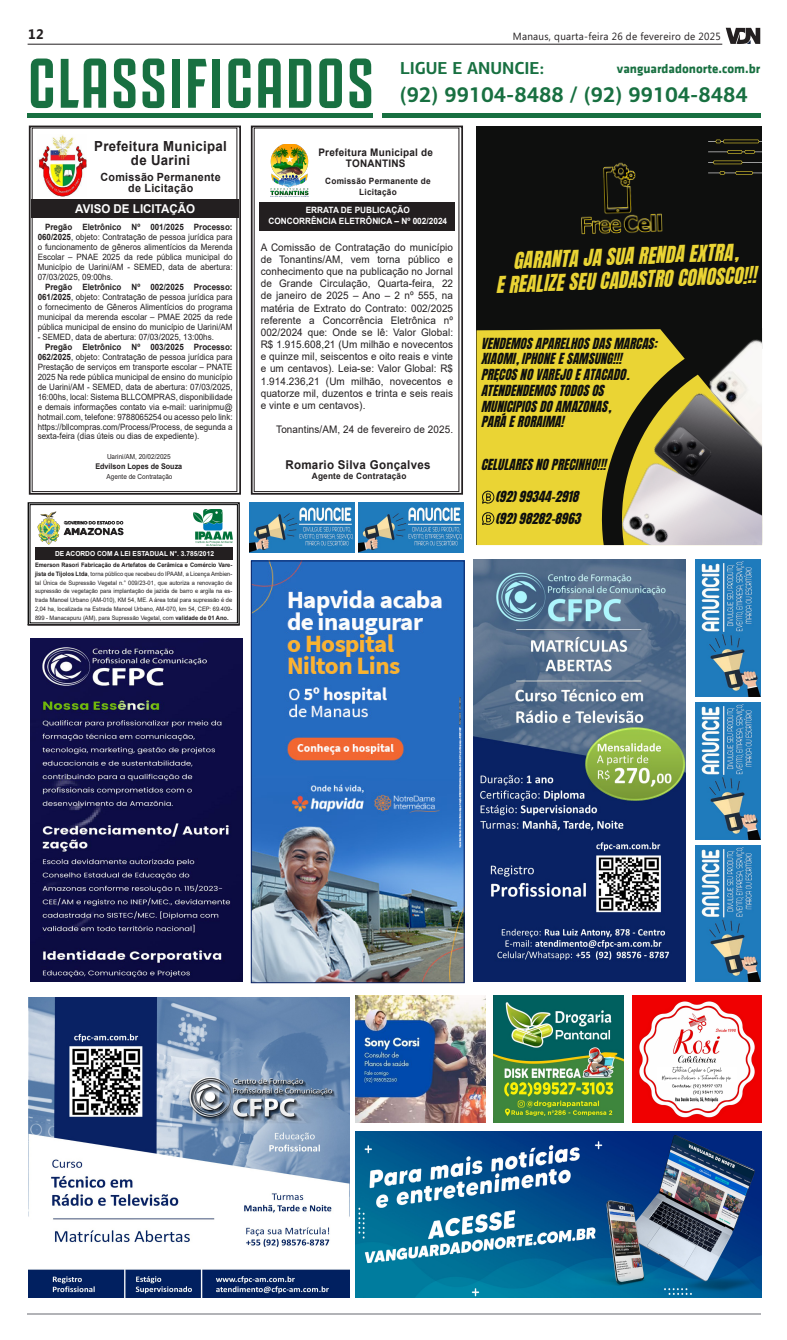
<style>
.page{position:relative;width:787px;height:1340px;background:#fff}
.page>*{position:absolute;margin:0;border:0;box-sizing:border-box;transform-origin:0 0}
.t1{font:700 70.26px "Juventus Fans";letter-spacing:.025em;color:#187041;scale:.95 1}
.t2{font:700 21.96px "PF Centro Sans Pro";color:#187041;scale:.95 1}
.t3{font:19.69px/23.8px "CA Generated";color:#ead434;text-align:center}
.t4{font:700 17.32px "PF Centro Sans Pro";color:#187041;scale:.95 1}
.t5{font:700 13.91px/13.9px "Arial";letter-spacing:.025em;color:#231f20;text-align:center;scale:.95 1}
.t6{font:700 13.91px "Microsoft Phags Pa";color:#231f20;scale:.95 1}
.t7{font:13.04px/15.8px "CA Generated";letter-spacing:.01em;color:#0e0f0e}
.t8{font:700 13.04px "MW Klavika Bd";color:#187041}
.t9{font:700 12.16px "Arial";letter-spacing:.025em;color:#231f20;scale:.95 1}
.t10{font:700 12.16px "Arial";color:#fff;scale:.95 1}
.t11{font:700 11.29px/10.4px "Arial";letter-spacing:.025em;color:#231f20;text-align:center;scale:.95 1}
.t12{font:10.41px/12.2px "Arial";letter-spacing:.01em;color:#231f20;text-align:justify;scale:.95 1}
.t13{font:10.41px "Microsoft Phags Pa";letter-spacing:.025em;color:#231f20;scale:.95 1}
.t14{font:700 10.41px/11.3px "Arial";letter-spacing:.025em;color:#231f20;text-align:center;scale:.95 1}
.t15{font:8.66px "Arial";color:#231f20;scale:.92 1}
.t16{font:700 8.66px "Arial";color:#231f20;scale:.92 1}
.t17{font:700 8.66px/11.3px "Arial";color:#fff;text-align:center;scale:.95 1}
.t18{font:700 8.66px/10.4px "Arial";letter-spacing:.025em;color:#231f20;text-align:center;scale:.95 1}
.t19{font:700 7.79px "Arial";color:#231f20;scale:.92 1}
.t20{font:6.91px "Arial";color:#231f20;scale:.92 1}
.t21{font:700 6.91px "Arial";color:#fff;scale:.95 1}
.t22{font:6.04px/8.8px "Arial";color:#231f20;text-align:justify;scale:.94 1}
.s1{font-weight:700}
</style>
<div class="page">
<hr style="left:28px;top:1313px;width:732px;height:2px;background:#b2b3b7">
<hr style="left:28px;top:44px;width:694px;height:1px;background:#231f20">
<svg style="left:725px;top:28px;width:35px;height:16px"></svg>
<div style="left:382px;top:113px;width:378px;height:5px;background:#187041"></div>
<div style="left:28px;top:113px;width:345px;height:5px;background:#187041"></div>
<img style="left:355px;top:1131px;width:406px;height:166px">
<div style="left:476px;top:126px;width:285px;height:419px;background:#0e0f0e"></div>
<svg style="left:708px;top:140px;width:53px;height:35px"></svg>
<div style="left:476px;top:329px;width:107px;height:216px;background:#ead434"></div>
<svg style="left:583px;top:329px;width:96px;height:216px;background:#ddc831"></svg>
<img style="left:581px;top:162px;width:82px;height:73px">
<img style="left:621px;top:352px;width:58px;height:61px">
<img style="left:606px;top:413px;width:155px;height:132px">
<img style="left:679px;top:339px;width:82px;height:160px">
<svg style="left:482px;top:491px;width:12px;height:12px"></svg>
<svg style="left:482px;top:512px;width:12px;height:13px"></svg>
<img style="left:632px;top:995px;width:129px;height:127px">
<img style="left:355px;top:995px;width:130px;height:127px">
<img style="left:493px;top:995px;width:130px;height:127px">
<img style="left:473px;top:560px;width:212px;height:421px">
<img style="left:253px;top:562px;width:209px;height:419px">
<div style="left:251px;top:560px;width:213px;height:423px;border:1px solid #092264"></div>
<img style="left:30px;top:638px;width:212px;height:343px">
<img style="left:28px;top:997px;width:321px;height:300px">
<img style="left:695px;top:560px;width:65px;height:136px">
<img style="left:249px;top:502px;width:105px;height:51px">
<img style="left:358px;top:502px;width:105px;height:51px">
<img style="left:695px;top:702px;width:65px;height:137px">
<img style="left:695px;top:845px;width:65px;height:136px">
<div style="left:29px;top:126px;width:212px;height:368px;border:2px solid #231f20"></div>
<img style="left:39px;top:135px;width:48px;height:62px">
<div style="left:31px;top:199px;width:207px;height:19px;background:#231f20"></div>
<div style="left:251px;top:126px;width:212px;height:368px;border:2px solid #231f20"></div>
<div style="left:259px;top:202px;width:195px;height:28px;background:#231f20"></div>
<img style="left:271px;top:144px;width:37px;height:53px">
<svg style="left:28px;top:502px;width:212px;height:122px"></svg>
<div style="left:30px;top:504px;width:207px;height:119px;border:1px solid #000"></div>
<hr style="left:28px;top:624px;width:212px;height:1px;background:#231f20">
<img style="left:35px;top:509px;width:28px;height:37px">
<img style="left:193px;top:510px;width:39px;height:35px">
<div style="left:35px;top:547px;width:197px;height:12px;background:#231f20"></div>
<img style="left:63px;top:509px;width:63px;height:37px">
<p class="t6" style="left:28px;top:24px;width:18px">12</p>
<p class="t13" style="left:513px;top:29px;width:220px">Manaus, quarta-feira 26 de fevereiro de 2025</p>
<p class="t4" style="left:400px;top:57px;width:153px">LIGUE E ANUNCIE:</p>
<p class="t2" style="left:399px;top:81px;width:367px">(92) 99104-8488 / (92) 99104-8484</p>
<p class="t1" style="left:28px;top:33px;width:366px">CLASSIFICADOS</p>
<p class="t8" style="left:616px;top:59px;width:145px">vanguardadonorte.com.br</p>
<p class="t5" style="left:94px;top:139px;width:141px">Prefeitura Municipal de Uarini</p>
<p class="t10" style="left:75px;top:200px;width:128px">AVISO DE LICITAÇÃO</p>
<p class="t11" style="left:101px;top:172px;width:128px">Comissão Permanente de Licitação</p>
<p class="t16" style="left:45px;top:221px;width:205px">Pregão Eletrônico Nº 001/2025 Processo:</p>
<p class="t15" style="left:38px;top:231px;width:213px"><span class="s1">060/2025</span>, objeto: Contratação de pessoa jurídica para</p>
<p class="t15" style="left:38px;top:241px;width:213px">o funcionamento de gêneros alimentícios da Merenda</p>
<p class="t15" style="left:38px;top:251px;width:213px">Escolar – PNAE 2025 da rede pública municipal do</p>
<p class="t15" style="left:38px;top:261px;width:213px">Município de Uarini/AM - SEMED, data de abertura:</p>
<p class="t15" style="left:38px;top:271px;width:83px">07/03/2025, 09:00hs.</p>
<p class="t16" style="left:45px;top:280px;width:205px">Pregão Eletrônico Nº 002/2025 Processo:</p>
<p class="t15" style="left:38px;top:291px;width:213px"><span class="s1">061/2025</span>, objeto: Contratação de pessoa jurídica para</p>
<p class="t15" style="left:38px;top:301px;width:213px">o fornecimento de Gêneros Alimentícios do programa</p>
<p class="t15" style="left:38px;top:311px;width:213px">municipal da merenda escolar – PMAE 2025 da rede</p>
<p class="t15" style="left:38px;top:321px;width:213px">pública municipal de ensino do município de Uarini/AM</p>
<p class="t15" style="left:38px;top:330px;width:193px">- SEMED, data de abertura: 07/03/2025, 13:00hs.</p>
<p class="t16" style="left:45px;top:340px;width:205px">Pregão Eletrônico Nº 003/2025 Processo:</p>
<p class="t15" style="left:38px;top:350px;width:213px"><span class="s1">062/2025</span>, objeto: Contratação de pessoa jurídica para</p>
<p class="t15" style="left:38px;top:360px;width:213px">Prestação de serviços em transporte escolar – PNATE</p>
<p class="t15" style="left:38px;top:370px;width:213px">2025 Na rede pública municipal de ensino do município</p>
<p class="t15" style="left:38px;top:380px;width:213px">de Uarini/AM - SEMED, data de abertura: 07/03/2025,</p>
<p class="t15" style="left:38px;top:390px;width:213px">16:00hs, local: Sistema BLLCOMPRAS, disponibilidade</p>
<p class="t15" style="left:38px;top:400px;width:213px">e demais informações contato via e-mail: uarinipmu@</p>
<p class="t15" style="left:38px;top:410px;width:213px">hotmail.com, telefone: 9788065254 ou acesso pelo link:</p>
<p class="t15" style="left:38px;top:420px;width:213px">https://bllcompras.com/Process/Process, de segunda a</p>
<p class="t15" style="left:38px;top:430px;width:177px">sexta-feira (dias úteis ou dias de expediente).</p>
<p class="t20" style="left:107px;top:452px;width:71px">Uarini/AM, 20/02/2025</p>
<p class="t19" style="left:95px;top:461px;width:96px">Edvilson Lopes de Souza</p>
<p class="t20" style="left:107px;top:472px;width:73px">Agente de Contratação</p>
<p class="t21" style="left:55px;top:548px;width:169px">DE ACORDO COM A LEI ESTADUAL N°. 3.785/2012</p>
<p class="t22" style="left:35px;top:560px;width:211px"><span class="s1">Emerson Rasori Fabricação de Artefatos de Cerâmica e Comércio Vare&shy;jista de Tijolos Ltda</span>, torna público que recebeu do IPAAM, a Licença Ambien&shy;tal Única de Supressão Vegetal n.° 009/23-01, que autoriza a renovação de supressão de vegetação para implantação de jazida de barro e argila na es&shy;trada Manoel Urbano (AM-010), KM 54, ME. A área total para supressão é de 2,04 ha, localizada na Estrada Manoel Urbano, AM-070, km 54, CEP: 69.409- 899 - Manacapuru (AM), para Supressão Vegetal, com <span class="s1">validade de 01 Ano.</span></p>
<p class="t14" style="left:318px;top:147px;width:122px">Prefeitura Municipal de<br>TONANTINS</p>
<p class="t17" style="left:268px;top:204px;width:190px">ERRATA DE PUBLICAÇÃO<br>CONCORRÊNCIA ELETRÔNICA – Nº 002/2024</p>
<p class="t18" style="left:325px;top:176px;width:112px">Comissão Permanente de<br>Licitação</p>
<p class="t12" style="left:260px;top:241px;width:204px">A Comissão de Contratação do município de Tonantins/AM, vem torna público e conhecimento que na publicação no Jornal de Grande Circulação, Quarta-feira, 22 de janeiro de 2025 – Ano – 2 nº 555, na matéria de Extrato do Contrato: 002/2025 referente a Concorrência Eletrônica nº 002/2024 que: Onde se lê: Valor Global:<br>R$ 1.915.608,21 (Um milhão e novecentos e quinze mil, seiscentos e oito reais e vinte e um centavos). Leia-se: Valor Global: R$ 1.914.236,21 (Um milhão, novecentos e quatorze mil, duzentos e trinta e seis reais e vinte e um centavos).</p>
<p class="t12" style="left:276px;top:423px;width:187px">Tonantins/AM, 24 de fevereiro de 2025.</p>
<p class="t9" style="left:285px;top:456px;width:154px">Romario Silva Gonçalves</p>
<p class="t18" style="left:312px;top:471px;width:101px">Agente de Contratação</p>
<p class="t3" style="left:496px;top:250px;width:262px;rotate:-2deg">GARANTA JA SUA RENDA EXTRA,<br>E REALIZE SEU CADASTRO CONOSCO!!!</p>
<p class="t7" style="left:482px;top:336px;width:177px">VENDEMOS APARELHOS DAS MARCAS:<br>XIAOMI, IPHONE E SAMSUNG!!!<br>PRECOS NO VAREJO E ATACADO.<br>ATENDENDEMOS TODOS OS<br>MUNICIPIOS DO AMAZONAS,<br>PARÁ E RORAIMA!</p>
<p class="t7" style="left:482px;top:457px;width:126px">CELULARES NO PRECINHO!!!</p>
<p class="t7" style="left:496px;top:487px;width:86px;line-height:21.3px">(92) 99344-2918 (92) 98282-8963</p>
</div>
